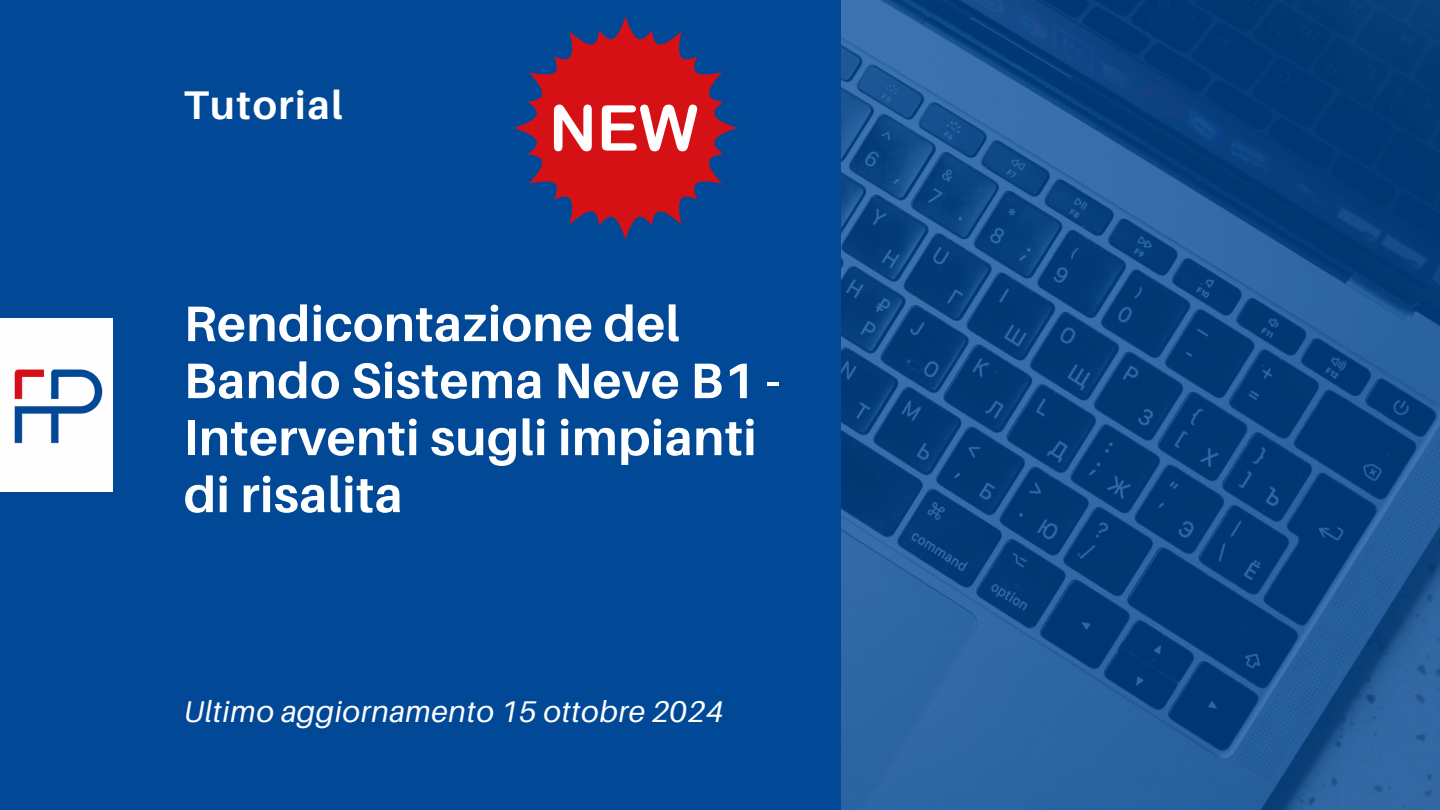
<style>
.page{position:relative;width:1440px;height:810px;background:#014997}
.page>*{position:absolute;margin:0;border:0;box-sizing:border-box;transform-origin:0 0}
.t1{font:700 50px/57px "Aileron";letter-spacing:.01em;color:#fff}
.t2{font:700 40px "Aileron";letter-spacing:.04em;color:#fff}
.t3{font:italic 30px "Aileron";letter-spacing:.02em;color:#fff}
</style>
<div class="page">
<img style="left:841px;top:0;width:599px;height:810px">
<div style="left:0;top:318px;width:112px;height:174px;background:#fefefe"></div>
<img style="left:14px;top:369px;width:89px;height:75px">
<svg style="left:514px;top:17px;width:223px;height:222px;fill:#d61116"></svg>
<svg style="left:554px;top:105px;width:38px;height:46px;background:#eea1a3"></svg>
<svg style="left:602px;top:105px;width:95px;height:46px;background:#eb8b8d"></svg>
<p class="t2" style="left:184px;top:80px;width:160px">Tutorial</p>
<p class="t1" style="left:184px;top:294px;width:598px">Rendicontazione del<br>Bando Sistema Neve B1 -<br>Interventi sugli impianti di risalita</p>
<h2 class="t3" style="left:184px;top:693px;width:541px">Ultimo aggiornamento 15 ottobre 2024</h2>
</div>
